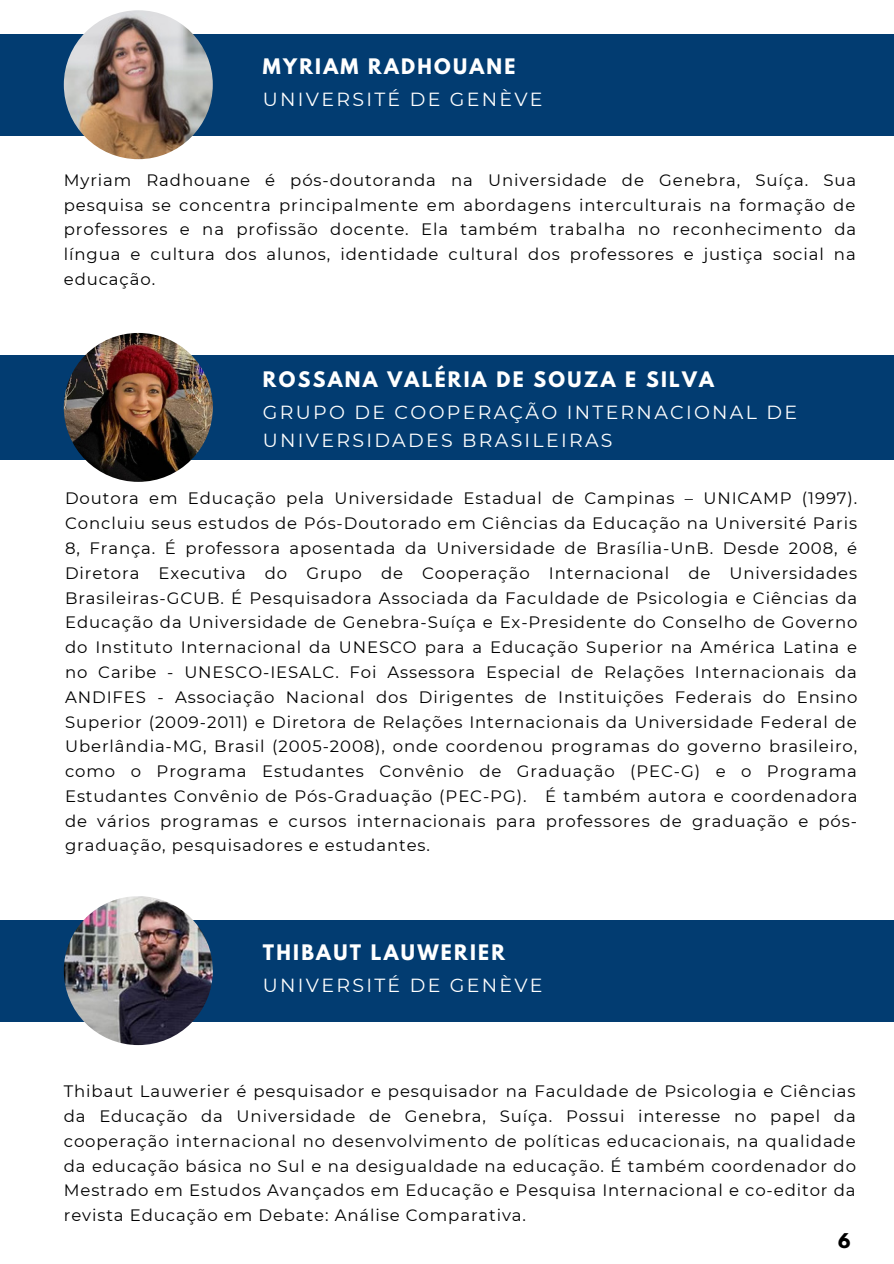
<style>
.page{position:relative;width:894px;height:1264px;background:#fff}
.page>*{position:absolute;margin:0;border:0;box-sizing:border-box;transform-origin:0 0}
.t1{font:18.9px/28.3px "Montserrat";letter-spacing:.12em;color:#fff}
.t2{font:700 18.9px "League Spartan";letter-spacing:.12em;color:#fff}
.t3{font:700 18px "League Spartan";color:#000}
.t4{font:16.5px/24.8px "Montserrat";letter-spacing:.055em;color:#000;text-align:justify}
</style>
<div class="page">
<div style="left:0;top:34px;width:893px;height:101px;background:#023c71"></div>
<img style="left:64px;top:10px;width:149px;height:149px;border-radius:50%">
<div style="left:0;top:355px;width:893px;height:105px;background:#023c71"></div>
<img style="left:64px;top:333px;width:149px;height:149px;border-radius:50%">
<div style="left:0;top:920px;width:893px;height:101px;background:#023c71"></div>
<img style="left:64px;top:896px;width:149px;height:149px;border-radius:50%">
<p class="t2" style="left:263px;top:57px;width:254px">MYRIAM RADHOUANE</p>
<p class="t1" style="left:263px;top:85px;width:281px">UNIVERSITÉ DE GENÈVE</p>
<p class="t4" style="left:64px;top:168px;width:793px">Myriam Radhouane é pós-doutoranda na Universidade de Genebra, Suíça. Sua pesquisa se concentra principalmente em abordagens interculturais na formação de professores e na profissão docente. Ela também trabalha no reconhecimento da língua e cultura dos alunos, identidade cultural dos professores e justiça social na educação.</p>
<p class="t2" style="left:263px;top:370px;width:452px">ROSSANA VALÉRIA DE SOUZA E SILVA</p>
<p class="t1" style="left:263px;top:398px;width:535px">GRUPO DE COOPERAÇÃO INTERNACIONAL DE<br>UNIVERSIDADES BRASILEIRAS</p>
<p class="t4" style="left:65px;top:486px;width:793px">Doutora em Educação pela Universidade Estadual de Campinas – UNICAMP (1997).<br>Concluiu seus estudos de Pós-Doutorado em Ciências da Educação na Université Paris 8, França. É professora aposentada da Universidade de Brasília-UnB. Desde 2008, é Diretora Executiva do Grupo de Cooperação Internacional de Universidades Brasileiras-GCUB. É Pesquisadora Associada da Faculdade de Psicologia e Ciências da Educação da Universidade de Genebra-Suíça e Ex-Presidente do Conselho de Governo do Instituto Internacional da UNESCO para a Educação Superior na América Latina e no Caribe - UNESCO-IESALC. Foi Assessora Especial de Relações Internacionais da ANDIFES - Associação Nacional dos Dirigentes de Instituições Federais do Ensino Superior (2009-2011) e Diretora de Relações Internacionais da Universidade Federal de Uberlândia-MG, Brasil (2005-2008), onde coordenou programas do governo brasileiro, como o Programa Estudantes Convênio de Graduação (PEC-G) e o Programa Estudantes Convênio de Pós-Graduação (PEC-PG). É também autora e coordenadora de vários programas e cursos internacionais para professores de graduação e pós&shy;graduação, pesquisadores e estudantes.</p>
<p class="t2" style="left:263px;top:943px;width:243px">THIBAUT LAUWERIER</p>
<p class="t1" style="left:263px;top:971px;width:281px">UNIVERSITÉ DE GENÈVE</p>
<p class="t4" style="left:64px;top:1079px;width:793px">Thibaut Lauwerier é pesquisador e pesquisador na Faculdade de Psicologia e Ciências da Educação da Universidade de Genebra, Suíça. Possui interesse no papel da cooperação internacional no desenvolvimento de políticas educacionais, na qualidade da educação básica no Sul e na desigualdade na educação. É também coordenador do Mestrado em Estudos Avançados em Educação e Pesquisa Internacional e co-editor da revista Educação em Debate: Análise Comparativa.</p>
<p class="t3" style="left:837px;top:1231px;width:14px">6</p>
</div>
